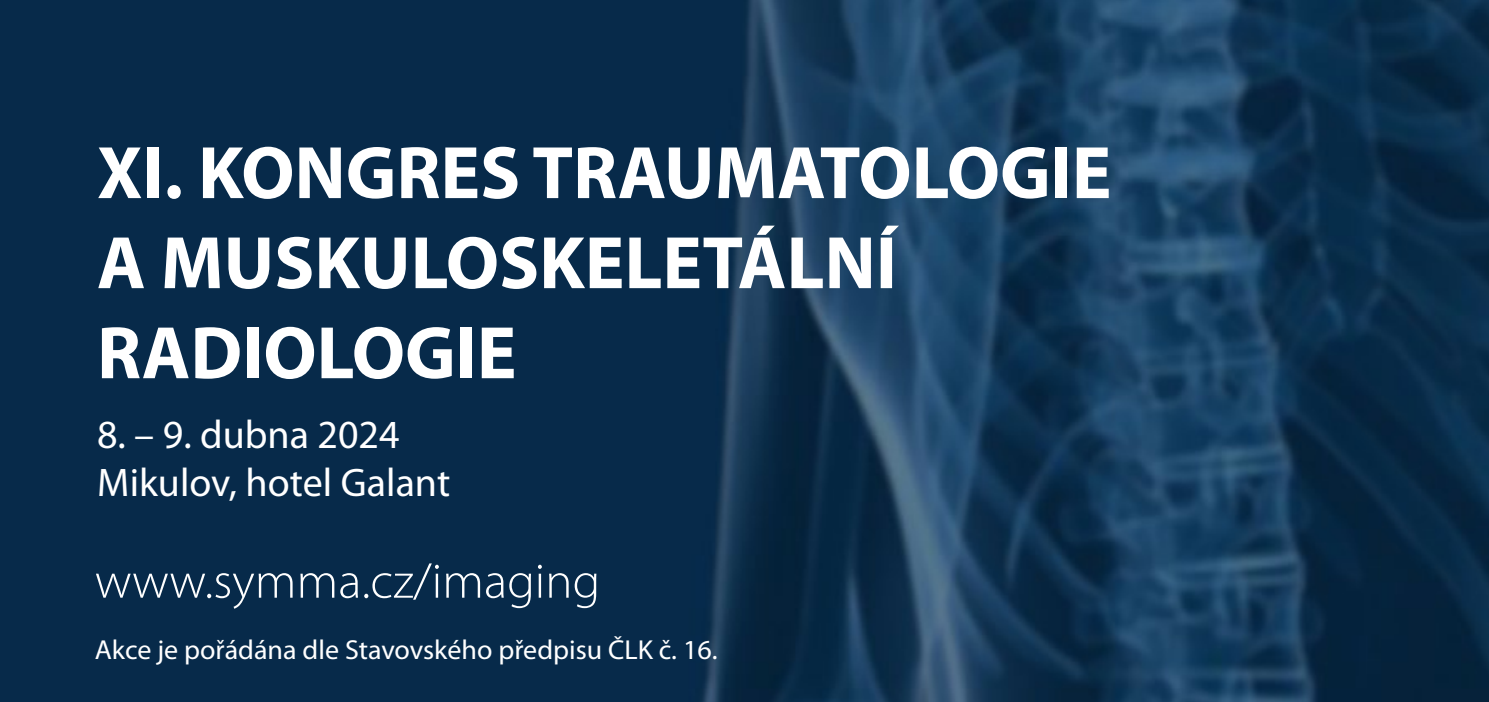
<style>
.page{position:relative;width:1489px;height:702px;background:#fff}
.page>*{position:absolute;margin:0;border:0;box-sizing:border-box;transform-origin:0 0}
.t1{font:700 75px/90px "Myriad Pro";color:#fff}
.t2{font:300 50px "Myriad Pro";color:#fff}
.t3{font:40px/48px "Myriad Pro";color:#fff}
.t4{font:27.5px "Myriad Pro";color:#fff}
</style>
<div class="page">
<img style="left:0;top:0;width:1488px;height:702px">
<p class="t1" style="left:97px;top:125px;width:1015px">XI. KONGRES TRAUMATOLOGIE<br>A MUSKULOSKELETÁLNÍ<br>RADIOLOGIE</p>
<p class="t3" style="left:97px;top:409px;width:355px">8. – 9. dubna 2024<br>Mikulov, hotel Galant</p>
<p class="t2" style="left:95px;top:551px;width:507px">www.symma.cz/imaging</p>
<p class="t4" style="left:95px;top:632px;width:624px">Akce je pořádána dle Stavovského předpisu ČLK č. 16.</p>
</div>
